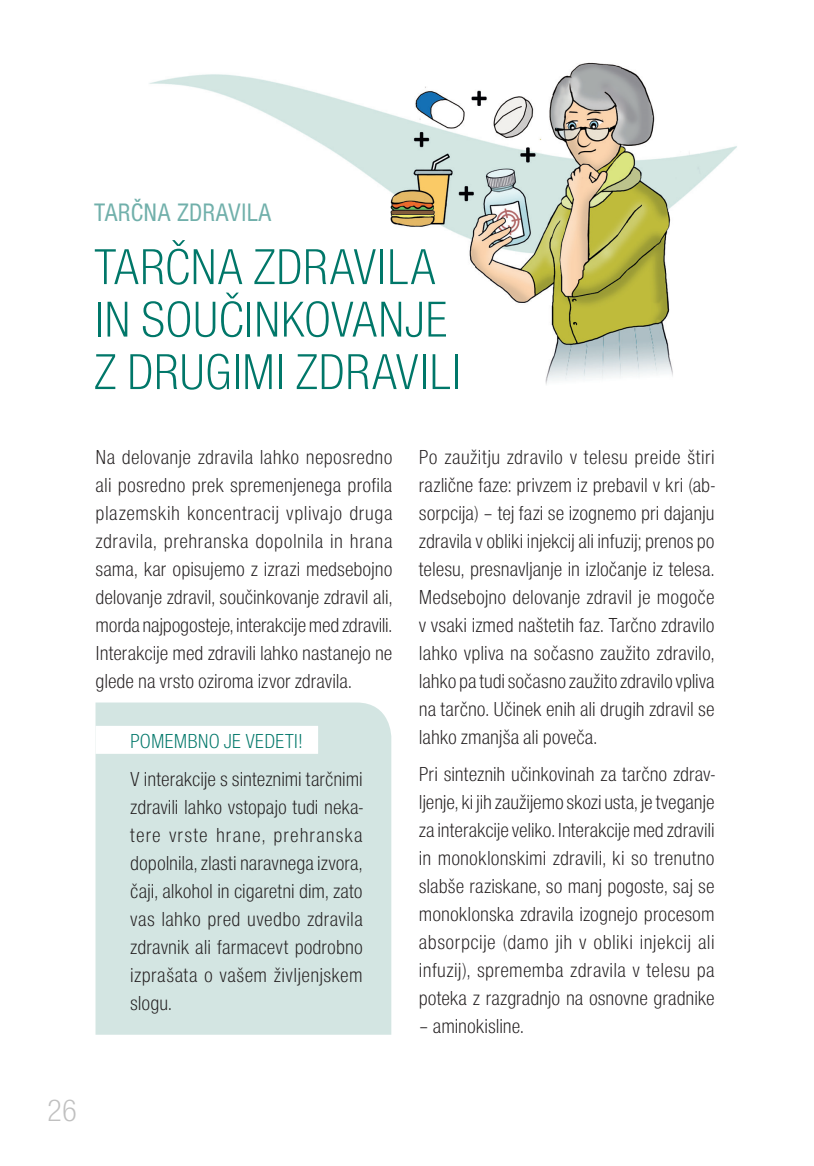
<style>
.page{position:relative;width:814px;height:1166px;background:#fff}
.page>*{position:absolute;margin:0;border:0;box-sizing:border-box;transform-origin:0 0}
.t1{font:52.15px/52.5px "Nimbus San DEE Ligh Cond";letter-spacing:-.01em;color:#007769}
.t2{font:31.5px "Nimbus San DEE Ligh Cond";color:#c0c0c0}
.t3{font:condensed 26.25px "Nimbus San DEE";color:#71b0ab}
.t4{font:21px/28px "Nimbus San DEE Ligh Cond";color:#231f20;text-align:justify}
.t5{font:21px "Nimbus San DEE Ligh Cond";color:#007769}
</style>
<div class="page">
<img style="left:149px;top:62px;width:588px;height:323px">
<div style="left:95px;top:702px;width:296px;height:333px;background:#d3e5e2"></div>
<div style="left:95px;top:726px;width:223px;height:28px;background:#fff"></div>
<p class="t3" style="left:94px;top:199px;width:96px">TARČNA ZDRAVILA</p>
<h1 class="t1" style="left:94px;top:241px;width:369px">TARČNA ZDRAVILA in SOUČINKovanje<br>Z DRUGIMI ZDRAVILI</h1>
<p class="t4" style="left:95px;top:443px;width:298px">Na delovanje zdravila lahko neposredno ali posredno prek spremenjenega profila plazemskih koncentracij vplivajo druga zdravila, prehranska dopolnila in hrana sama, kar opisujemo z izrazi medsebojno delovanje zdravil, součinkovanje zdravil ali, morda najpogosteje, interakcije med zdravili.<br>Interakcije med zdravili lahko nastanejo ne glede na vrsto oziroma izvor zdravila.</p>
<p class="t5" style="left:130px;top:730px;width:22px">Pomembno</p>
<p class="t5" style="left:224px;top:730px;width:32px">je vedeti</p>
<p class="t5" style="left:298px;top:730px;width:6px">!</p>
<p class="t4" style="left:130px;top:765px;width:234px">V interakcije s sinteznimi tarčnimi zdravili lahko vstopajo tudi neka&shy;tere vrste hrane, prehranska dopolnila, zlasti naravnega izvora, čaji, alkohol in cigaretni dim, zato vas lahko pred uvedbo zdravila zdravnik ali farmacevt podrobno izprašata o vašem življenjskem slogu.</p>
<p class="t4" style="left:419px;top:443px;width:297px">Po zaužitju zdravilo v telesu preide štiri različne faze: privzem iz prebavil v kri (ab&shy;sorpcija) – tej fazi se izognemo pri dajanju zdravila v obliki injekcij ali infuzij; prenos po telesu, presnavljanje in izločanje iz telesa.<br>Medsebojno delovanje zdravil je mogoče v vsaki izmed naštetih faz. Tarčno zdravilo lahko vpliva na sočasno zaužito zdravilo, lahko pa tudi sočasno zaužito zdravilo vpliva na tarčno. Učinek enih ali drugih zdravil se lahko zmanjša ali poveča.</p>
<p class="t4" style="left:419px;top:761px;width:297px">Pri sinteznih učinkovinah za tarčno zdrav&shy;ljenje, ki jih zaužijemo skozi usta, je tveganje za interakcije veliko. Interakcije med zdravili in monoklonskimi zdravili, ki so trenutno slabše raziskane, so manj pogoste, saj se monoklonska zdravila izognejo procesom absorpcije (damo jih v obliki injekcij ali infuzij), sprememba zdravila v telesu pa poteka z razgradnjo na osnovne gradnike</p>
<p class="t4" style="left:419px;top:1013px;width:106px">– aminokisline.</p>
<h2 class="t2" style="left:47px;top:1093px;width:32px">26</h2>
</div>
